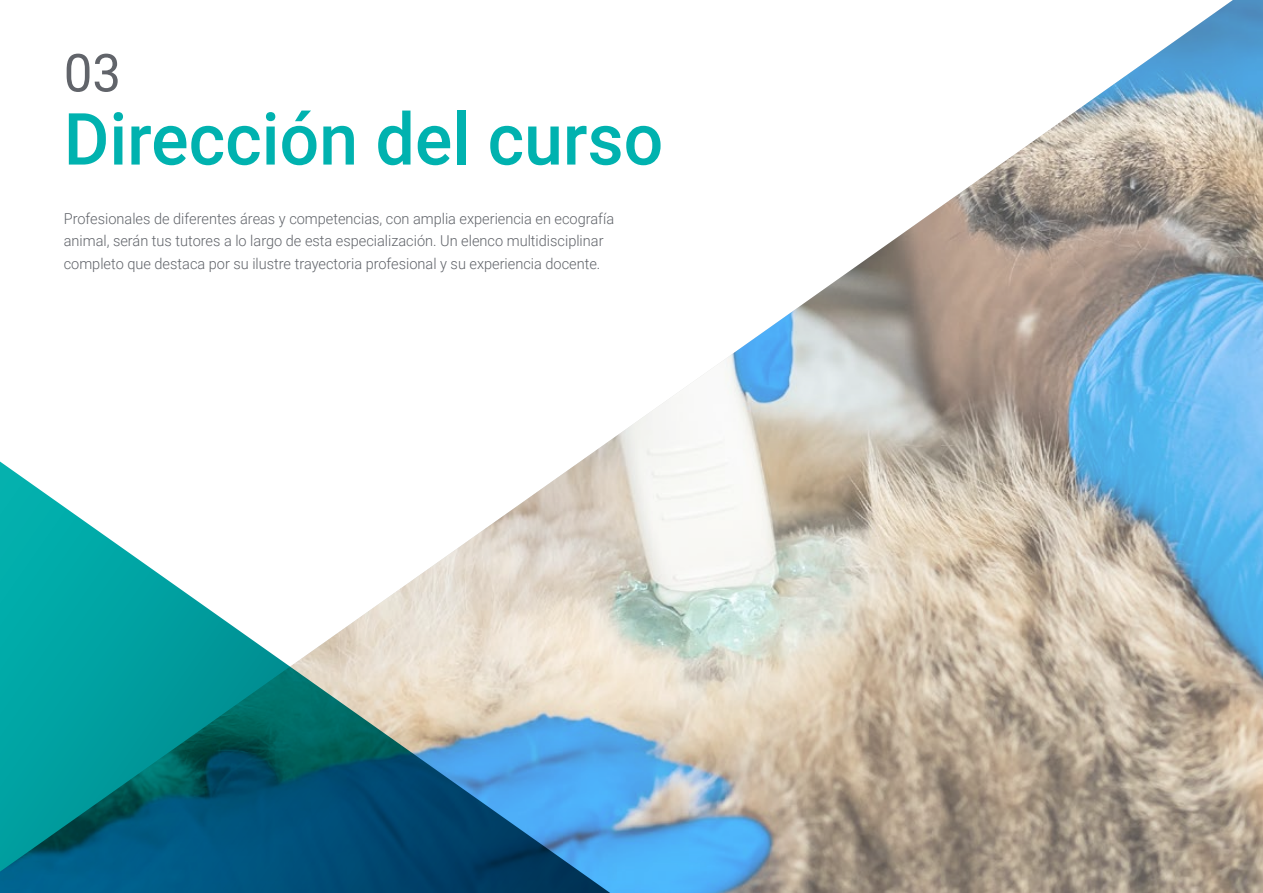
<style>
.page{position:relative;width:1263px;height:893px;background:#fff}
.page>*{position:absolute;margin:0;border:0;box-sizing:border-box;transform-origin:0 0}
.t1{font:500 72px "Roboto";color:#00b2af}
.t2{font:52.5px "Roboto";color:#61646a}
.t3{font:300 15px/22.5px "Roboto";color:#61646a}
</style>
<div class="page">
<img style="left:602px;top:0;width:661px;height:893px">
<svg style="left:0;top:446px;width:640px;height:447px"></svg>
<h2 class="t2" style="left:64px;top:36px;width:59px">03</h2>
<h1 class="t1" style="left:64px;top:89px;width:601px">Dirección del curso</h1>
<p class="t3" style="left:64px;top:207px;width:552px">Profesionales de diferentes áreas y competencias, con amplia experiencia en ecografía animal, serán tus tutores a lo largo de esta especialización. Un elenco multidisciplinar completo que destaca por su ilustre trayectoria profesional y su experiencia docente.</p>
</div>
